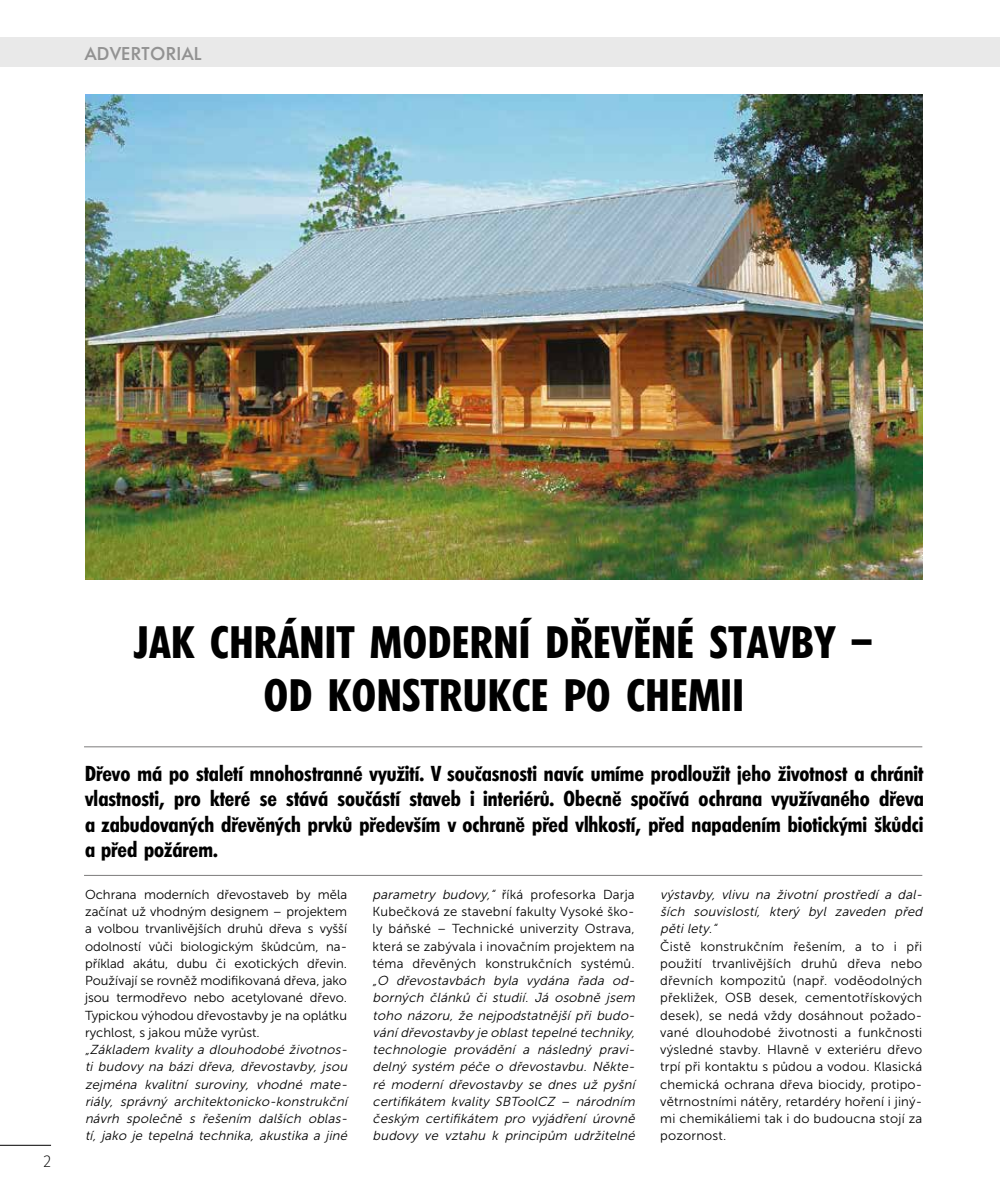
<style>
.page{position:relative;width:1000px;height:1191px;background:#fff}
.page>*{position:absolute;margin:0;border:0;box-sizing:border-box;transform-origin:0 0}
.t1{font:600 44.1px/52.9px "Climerick";letter-spacing:.02em;color:#000;text-align:center}
.t2{font:600 21px/25.2px "Climerick";color:#000;text-align:justify}
.t3{font:500 18px "Limerick";letter-spacing:.055em;color:#929292}
.t4{font:300 16.5px "Gardenia";color:#000}
.t5{font:13.05px/17.2px "Museo Sans 300";letter-spacing:.015em;color:#000;text-align:justify}
.t6{font:italic 13.05px/17.2px "Museo Sans 300";letter-spacing:.015em;color:#000;text-align:justify}
.s1{font-style:italic}
</style>
<div class="page">
<div style="left:0;top:37px;width:999px;height:30px;background:#e9e9e9"></div>
<hr style="left:0;top:1144px;width:51px;height:1px;background:#000">
<hr style="left:84px;top:746px;width:838px;height:1px;background:#7c7b7b">
<hr style="left:84px;top:875px;width:838px;height:1px;background:#7c7b7b">
<img style="left:85px;top:95px;width:837px;height:484px">
<h3 class="t3" style="left:85px;top:43px;width:118px">ADVERTORIAL</h3>
<p class="t4" style="left:43px;top:1151px;width:9px">2</p>
<h1 class="t1" style="left:134px;top:618px;width:739px">JAK CHRÁNIT MODERNÍ DŘEVĚNÉ STAVBY –<br>OD KONSTRUKCE PO CHEMII</h1>
<p class="t2" style="left:85px;top:762px;width:840px">Dřevo má po staletí mnohostranné využití. V současnosti navíc umíme prodloužit jeho životnost a chránit vlastnosti, pro které se stává součástí staveb i interiérů. Obecně spočívá ochrana využívaného dřeva a zabudovaných dřevěných prvků především v ochraně před vlhkostí, před napadením biotickými škůdci a před požárem.</p>
<p class="t5" style="left:85px;top:885px;width:263px">Ochrana moderních dřevostaveb by měla začínat už vhodným designem – projektem a volbou trvanlivějších druhů dřeva s vyšší odolností vůči biologickým škůdcům, na&shy;příklad akátu, dubu či exotických dřevin.<br>Používají se rovněž modifikovaná dřeva, jako jsou termodřevo nebo acetylované dřevo.<br>Typickou výhodou dřevostavby je na oplátku rychlost, s jakou může vyrůst.</p>
<p class="t6" style="left:85px;top:1041px;width:266px">„Základem kvality a dlouhodobé životnos&shy;ti budovy na bázi dřeva, dřevostavby, jsou zejména kvalitní suroviny, vhodné mate&shy;riály, správný architektonicko- konstrukční návrh společně s řešením dalších oblas&shy;tí, jako je tepelná technika, akustika a jiné</p>
<p class="t5" style="left:372px;top:885px;width:263px"><span class="s1">parametry budovy,“</span> říká profesorka Darja Kubečková ze stavební fakulty Vysoké ško&shy;ly báňské – Technické univerzity Ostrava, která se zabývala i inovačním projektem na téma dřevěných konstrukčních systémů.</p>
<p class="t6" style="left:372px;top:972px;width:266px">„O dřevostavbách byla vydána řada od&shy;borných článků či studií. Já osobně jsem toho názoru, že nejpodstatnější při budo&shy;vánídřevostavby je oblasttepelné techniky, technologie provádění a následný pravi&shy;delný systém péče o dřevostavbu. Někte&shy;ré moderní dřevostavby se dnes už pyšní certifikátem kvality SBToolCZ – národním českým certifikátem pro vyjádření úrovně budovy ve vztahu k principům udržitelné</p>
<p class="t6" style="left:660px;top:885px;width:266px">výstavby, vlivu na životní prostředí a dal&shy;ších souvislostí, který byl zaveden před pěti lety.“</p>
<p class="t5" style="left:660px;top:937px;width:263px">Čistě konstrukčním řešením, a to i při použití trvanlivějších druhů dřeva nebo dřevních kompozitů (např. voděodolných překližek, OSB desek, cementotřískových desek), se nedá vždy dosáhnout požado&shy;vané dlouhodobé životnosti a funkčnosti výsledné stavby. Hlavně v exteriéru dřevo trpí při kontaktu s půdou a vodou. Klasická chemická ochrana dřeva biocidy, protipo&shy;větrnostními nátěry, retardéry hoření i jiný&shy;mi chemikáliemi tak i do budoucna stojí za pozornost.</p>
</div>
